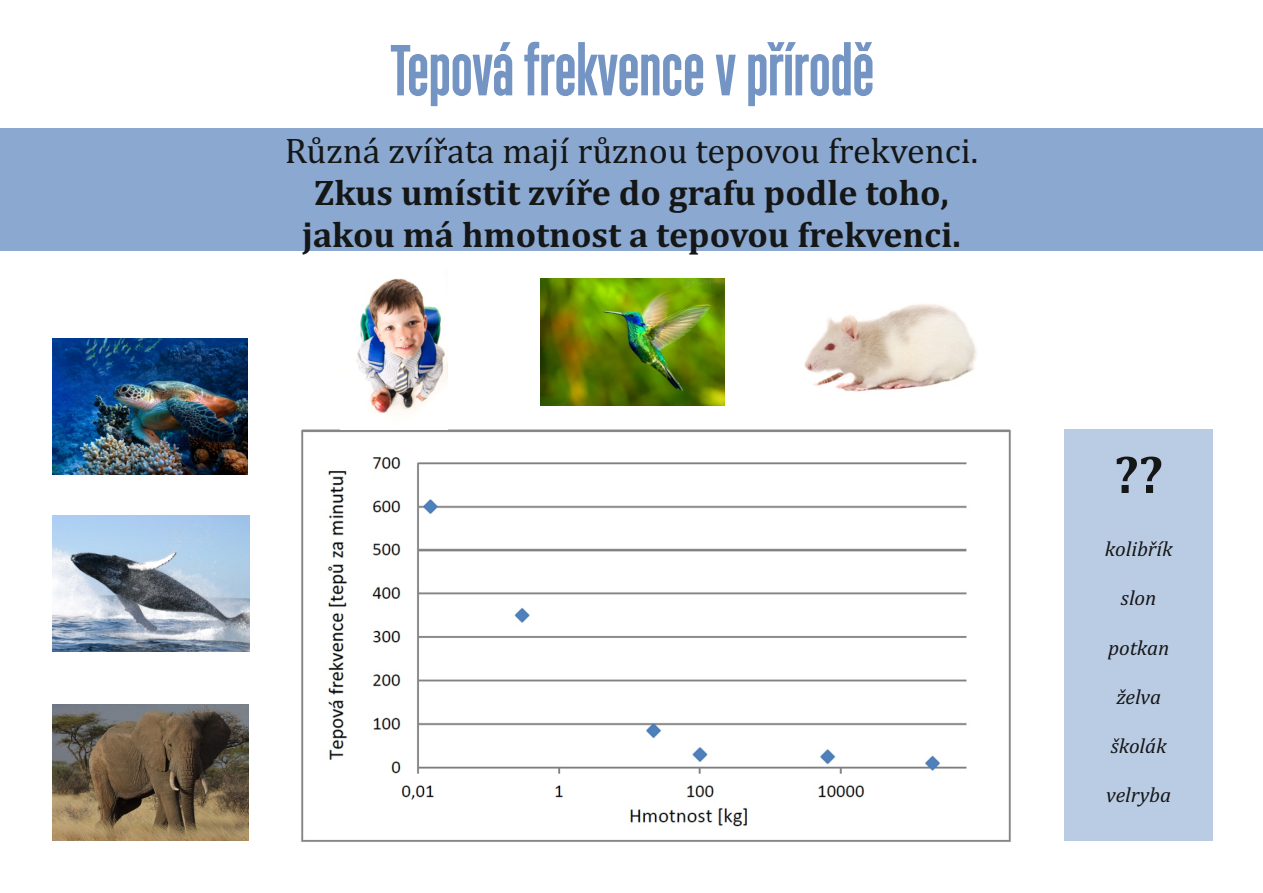
<style>
.page{position:relative;width:1263px;height:893px;background:#fff}
.page>*{position:absolute;margin:0;border:0;box-sizing:border-box;transform-origin:0 0}
.t1{font:600 72px "Monopol";color:#7495c4}
.t2{font:700 54px "Cambria";color:#151616}
.t3{font:700 36px/42.2px "Cambria";color:#151616;text-align:center}
.t4{font:36px "Cambria";color:#151616}
.t5{font:italic 21px "Cambria";color:#151616}
</style>
<div class="page">
<div style="left:1064px;top:430px;width:149px;height:411px;background:#bacbe4"></div>
<div style="left:0;top:128px;width:1263px;height:123px;background:#8ba8d1"></div>
<img style="left:301px;top:429px;width:710px;height:413px">
<img style="left:540px;top:278px;width:184px;height:127px">
<img style="left:53px;top:515px;width:196px;height:136px">
<img style="left:804px;top:304px;width:173px;height:88px">
<img style="left:341px;top:278px;width:106px;height:152px">
<img style="left:52px;top:705px;width:196px;height:135px">
<img style="left:53px;top:338px;width:195px;height:136px">
<h1 class="t1" style="left:390px;top:42px;width:485px">Tepová frekvence v přírodě</h1>
<p class="t4" style="left:285px;top:135px;width:695px">Různá zvıŕ ̌ata majı ́různou tepovou frekvenci.</p>
<p class="t3" style="left:302px;top:174px;width:660px">Zkus umístit zvíře do grafu podle toho, jakou má hmotnost a tepovou frekvenci.</p>
<h2 class="t2" style="left:1114px;top:451px;width:50px">??</h2>
<p class="t5" style="left:1105px;top:540px;width:69px">kolibřík</p>
<p class="t5" style="left:1121px;top:589px;width:37px">slon</p>
<p class="t5" style="left:1108px;top:638px;width:63px">potkan</p>
<p class="t5" style="left:1116px;top:687px;width:46px">želva</p>
<p class="t5" style="left:1111px;top:737px;width:57px">školák</p>
<p class="t5" style="left:1106px;top:786px;width:66px">velryba</p>
</div>
